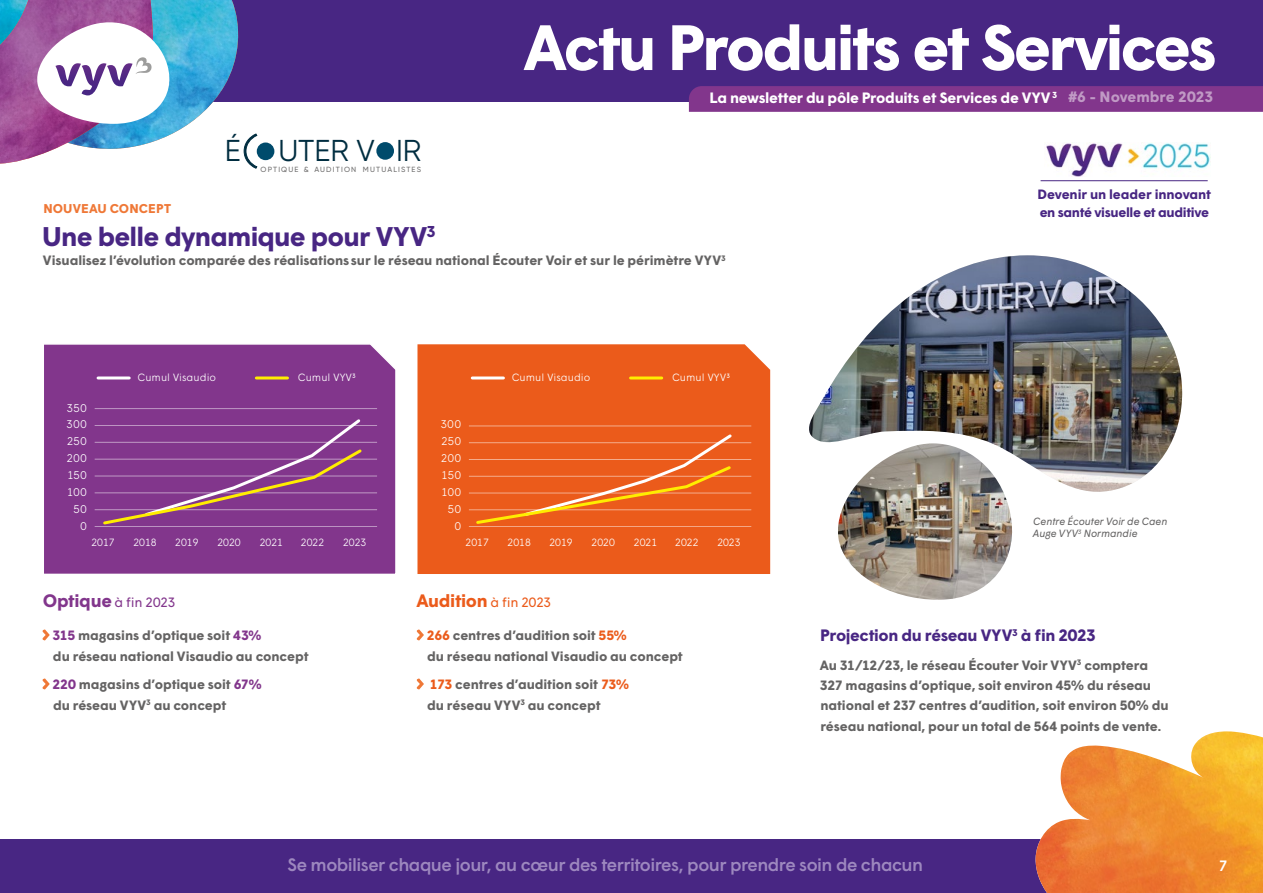
<style>
.page{position:relative;width:1263px;height:893px;background:#fff}
.page>*{position:absolute;margin:0;border:0;box-sizing:border-box;transform-origin:0 0}
.t1{font:30.15px "Gilroy";color:#002d40}
.t2{font:700 27px "Wigrum";letter-spacing:-.03em;color:#482683}
.t3{font:500 18px "Wigrum";letter-spacing:-.03em;color:#9d88bf}
.t4{font:700 18px "Wigrum";letter-spacing:-.02em;color:#eb5b1b}
.t5{font:700 16.5px "Wigrum";letter-spacing:-.025em;color:#482683}
.t6{font:700 15px "Wigrum";letter-spacing:-.02em;color:#fff}
.t7{font:500 15px "Wigrum";color:#fff}
.t8{font:700 13.5px/20.2px "Wigrum";letter-spacing:-.005em;color:#646363}
.t9{font:700 13.5px "Wigrum";letter-spacing:-.02em;color:#482683}
.t10{font:13.5px "Wigrum";color:#82368c}
.t11{font:700 12.75px "Wigrum";letter-spacing:.01em;color:#ef7837}
.t12{font:300 11.25px/17px "Wigrum";letter-spacing:.06em;color:#fff;text-align:right}
.t13{font:300 10.5px "Wigrum";color:#fff}
.t14{font:italic 10.5px/12px "Wigrum";letter-spacing:-.005em;color:#646363}
.t15{font:500 7.5px "Gilroy";letter-spacing:.155em;color:#706f6f}
.s1{font-weight:700;font-size:18px}
.s2{color:#82368c}
.s3{font-weight:400;font-size:13.5px}
.s4{color:#eb5b1b}
</style>
<div class="page">
<div style="left:0;top:839px;width:1263px;height:54px;background:#482683"></div>
<div style="left:0;top:0;width:1263px;height:101px;background:#482683"></div>
<img style="left:1035px;top:731px;width:228px;height:162px">
<svg style="left:524px;top:24px;width:691px;height:47px"></svg>
<div style="left:689px;top:86px;width:574px;height:26px;background:#82368c"></div>
<div style="left:257px;top:143px;width:17px;height:17px;background:#004b6c;border-radius:50%"></div>
<svg style="left:0;top:0;width:257px;height:169px"></svg>
<div style="left:376px;top:142px;width:18px;height:18px;background:#004b6c;border-radius:50%"></div>
<img style="left:1046px;top:142px;width:165px;height:34px">
<hr style="left:1040px;top:180px;width:168px;height:1px;background:#482683">
<img style="left:809px;top:255px;width:374px;height:237px">
<svg style="left:44px;top:344px;width:352px;height:230px;background:#873e8d"></svg>
<div style="left:417px;top:344px;width:353px;height:230px;background:#eb5b1b"></div>
<hr style="left:469px;top:426px;width:282px;height:1px;background:#fff">
<hr style="left:469px;top:442px;width:282px;height:1px;background:#fff">
<hr style="left:469px;top:459px;width:282px;height:1px;background:#fff">
<hr style="left:469px;top:476px;width:282px;height:1px;background:#fff">
<hr style="left:469px;top:493px;width:282px;height:1px;background:#fff">
<hr style="left:469px;top:509px;width:282px;height:1px;background:#fff">
<hr style="left:469px;top:526px;width:282px;height:1px;background:#fff">
<svg style="left:474px;top:432px;width:260px;height:94px;background:#ec6725"></svg>
<hr style="left:472px;top:376px;width:31px;height:3px;background:#fff">
<hr style="left:630px;top:376px;width:32px;height:3px;background:#ffed00">
<svg style="left:42px;top:629px;width:8px;height:11px"></svg>
<svg style="left:42px;top:678px;width:8px;height:11px"></svg>
<svg style="left:416px;top:629px;width:8px;height:11px"></svg>
<svg style="left:416px;top:678px;width:8px;height:11px"></svg>
<svg style="left:834px;top:432px;width:187px;height:60px"></svg>
<img style="left:836px;top:443px;width:177px;height:157px">
<h1 class="t1" style="left:225px;top:132px;width:17px">É</h1>
<h1 class="t1" style="left:278px;top:132px;width:144px">UTER V IR</h1>
<p class="t15" style="left:260px;top:165px;width:162px">OPTIQUE &amp; AUDITION MUTUALISTES</p>
<p class="t6" style="left:709px;top:86px;width:505px">La newsletter du pôle Produits et Services de VYV <sup>3</sup> #6 - Novembre 2023</p>
<p class="t9" style="left:1037px;top:184px;width:175px">Devenir un leader innovant</p>
<p class="t11" style="left:43px;top:199px;width:129px">NOUVEAU CONCEPT</p>
<p class="t9" style="left:1040px;top:202px;width:171px">en santé visuelle et auditive</p>
<h2 class="t2" style="left:42px;top:216px;width:395px">Une belle dynamique pour VYV<sup>3</sup></h2>
<p class="t8" style="left:43px;top:250px;width:684px">Visualisez l’évolution comparée des réalisationssur le réseau national Écouter Voir et sur le périmètre VYV<sup>3</sup></p>
<p class="t13" style="left:137px;top:369px;width:80px">Cumul Visaudio</p>
<p class="t13" style="left:298px;top:369px;width:60px">Cumul VYV3</p>
<p class="t13" style="left:512px;top:369px;width:80px">Cumul Visaudio</p>
<p class="t13" style="left:672px;top:369px;width:60px">Cumul VYV3</p>
<p class="t12" style="left:67px;top:398px;width:21px">350</p>
<p class="t12" style="left:67px;top:432px;width:21px">250<br>200<br>150<br>100<br>50<br>0</p>
<p class="t12" style="left:67px;top:415px;width:22px">300</p>
<p class="t13" style="left:91px;top:534px;width:25px">2017</p>
<p class="t13" style="left:133px;top:534px;width:25px">2018</p>
<p class="t13" style="left:175px;top:534px;width:25px">2019</p>
<p class="t13" style="left:217px;top:534px;width:25px">2020</p>
<p class="t13" style="left:260px;top:534px;width:25px">2021</p>
<p class="t13" style="left:301px;top:534px;width:25px">2022</p>
<p class="t13" style="left:343px;top:535px;width:25px">2023</p>
<p class="t12" style="left:441px;top:415px;width:22px">300<br>250<br>200<br>150<br>100<br>50<br>0</p>
<p class="t13" style="left:466px;top:534px;width:25px">2017</p>
<p class="t13" style="left:508px;top:534px;width:25px">2018</p>
<p class="t13" style="left:549px;top:534px;width:25px">2019</p>
<p class="t13" style="left:592px;top:534px;width:25px">2020</p>
<p class="t13" style="left:634px;top:534px;width:25px">2021</p>
<p class="t13" style="left:675px;top:534px;width:25px">2022</p>
<p class="t13" style="left:717px;top:535px;width:25px">2023</p>
<p class="t14" style="left:1033px;top:515px;width:136px">Centre Écouter Voir de Caen<br>Auge VYV<sup>3</sup> Normandie</p>
<p class="t10" style="left:43px;top:592px;width:134px"><span class="s1">Optique</span> à fin 2023</p>
<p class="t8" style="left:53px;top:624px;width:258px"><span class="s2">315</span> magasins d’optique soit <span class="s2">43%<br></span>du réseau national Visaudio au concept</p>
<p class="t8" style="left:53px;top:674px;width:211px"><span class="s2">220</span> magasins d’optique soit <span class="s2">67% </span>du réseau VYV<sup>3</sup> au concept</p>
<h3 class="t4" style="left:416px;top:587px;width:136px">Audition <span class="s3">à fin 2023</span></h3>
<p class="t8" style="left:427px;top:624px;width:258px"><span class="s4">266</span> centres d’audition soit <span class="s4">55%<br></span>du réseau national Visaudio au concept</p>
<p class="t8" style="left:427px;top:674px;width:203px"><span class="s4">173</span> centres d’audition soit <span class="s4">73% </span>du réseau VYV<sup>3</sup> au concept</p>
<p class="t5" style="left:820px;top:623px;width:277px">Projection du réseau VYV<sup>3</sup> à fin 2023</p>
<p class="t8" style="left:820px;top:654px;width:350px">Au 31/12/23, le réseau Écouter Voir VYV<sup>3</sup> comptera 327 magasins d’optique, soit environ 45% du réseau national et 237 centres d’audition, soit environ 50% du réseau national, pour un total de 564 points de vente.</p>
<h3 class="t3" style="left:287px;top:851px;width:637px">Se mobiliser chaque jour, au cœur des territoires, pour prendre soin de chacun</h3>
<p class="t7" style="left:1219px;top:855px;width:10px">7</p>
</div>
